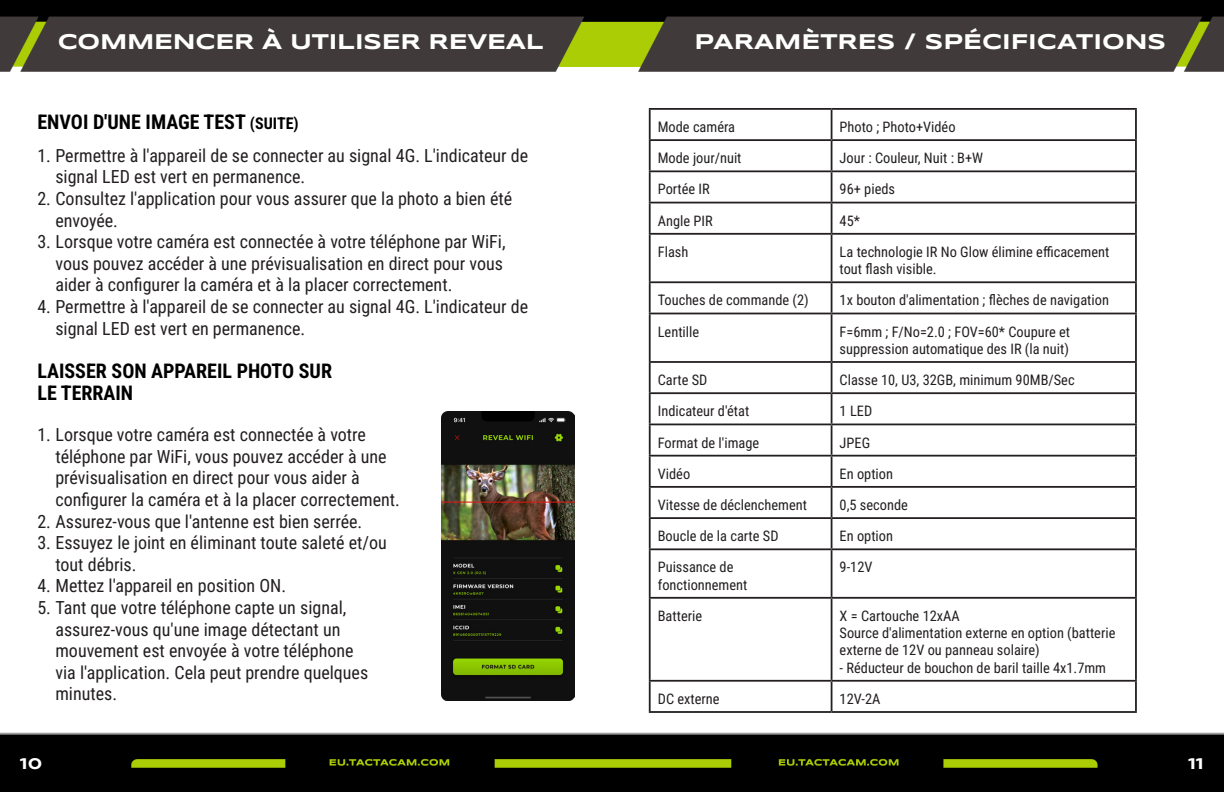
<style>
.page{position:relative;width:1224px;height:792px;background:#fff}
.page>*{position:absolute;margin:0;border:0;box-sizing:border-box;transform-origin:0 0}
.t1{font:700 22px "Syncopate";letter-spacing:-.01em;color:#fff}
.t2{font:700 20px/22px "Roboto Condensed";color:#000}
.t3{font:18px/21.6px "Roboto Condensed";color:#231f20}
.t4{font:700 16px "Syncopate";color:#fff}
.t5{font:14.4px/17.2px "Roboto Condensed";color:#231f20}
.s1{font-size:16px}
</style>
<div class="page">
<img style="left:0;top:0;width:1224px;height:792px">
<hr style="left:649px;top:108px;width:183px;height:2px;background:#231f20">
<hr style="left:649px;top:110px;width:2px;height:29px;background:#231f20">
<hr style="left:832px;top:108px;width:305px;height:2px;background:#231f20">
<hr style="left:1135px;top:110px;width:2px;height:29px;background:#231f20">
<hr style="left:649px;top:139px;width:183px;height:2px;background:#231f20">
<hr style="left:649px;top:141px;width:2px;height:29px;background:#231f20">
<hr style="left:832px;top:139px;width:305px;height:2px;background:#231f20">
<svg style="left:831px;top:110px;width:1px;height:60px"></svg>
<hr style="left:1135px;top:141px;width:2px;height:29px;background:#231f20">
<hr style="left:649px;top:170px;width:183px;height:2px;background:#231f20">
<hr style="left:649px;top:172px;width:2px;height:30px;background:#231f20">
<hr style="left:832px;top:170px;width:305px;height:2px;background:#231f20">
<hr style="left:831px;top:172px;width:1px;height:30px;background:#231f20">
<hr style="left:1135px;top:172px;width:2px;height:30px;background:#231f20">
<hr style="left:649px;top:202px;width:183px;height:1px;background:#231f20">
<hr style="left:649px;top:203px;width:2px;height:30px;background:#231f20">
<hr style="left:832px;top:202px;width:305px;height:1px;background:#231f20">
<hr style="left:831px;top:203px;width:1px;height:30px;background:#231f20">
<hr style="left:1135px;top:203px;width:2px;height:30px;background:#231f20">
<hr style="left:649px;top:233px;width:183px;height:2px;background:#231f20">
<hr style="left:649px;top:235px;width:2px;height:46px;background:#231f20">
<hr style="left:832px;top:233px;width:305px;height:2px;background:#231f20">
<hr style="left:831px;top:235px;width:1px;height:46px;background:#231f20">
<hr style="left:1135px;top:235px;width:2px;height:46px;background:#231f20">
<hr style="left:649px;top:281px;width:183px;height:2px;background:#231f20">
<hr style="left:649px;top:283px;width:2px;height:30px;background:#231f20">
<hr style="left:832px;top:281px;width:305px;height:2px;background:#231f20">
<hr style="left:831px;top:283px;width:1px;height:30px;background:#231f20">
<hr style="left:1135px;top:283px;width:2px;height:30px;background:#231f20">
<hr style="left:649px;top:313px;width:183px;height:1px;background:#231f20">
<hr style="left:649px;top:314px;width:2px;height:47px;background:#231f20">
<hr style="left:832px;top:313px;width:305px;height:1px;background:#231f20">
<hr style="left:831px;top:314px;width:1px;height:47px;background:#231f20">
<hr style="left:1135px;top:314px;width:2px;height:47px;background:#231f20">
<hr style="left:649px;top:361px;width:183px;height:2px;background:#231f20">
<hr style="left:649px;top:363px;width:2px;height:29px;background:#231f20">
<hr style="left:832px;top:361px;width:305px;height:2px;background:#231f20">
<svg style="left:831px;top:363px;width:1px;height:29px"></svg>
<hr style="left:1135px;top:363px;width:2px;height:29px;background:#231f20">
<hr style="left:649px;top:392px;width:183px;height:2px;background:#231f20">
<hr style="left:649px;top:394px;width:2px;height:30px;background:#231f20">
<hr style="left:832px;top:392px;width:305px;height:2px;background:#231f20">
<hr style="left:831px;top:394px;width:1px;height:30px;background:#231f20">
<hr style="left:1135px;top:394px;width:2px;height:30px;background:#231f20">
<hr style="left:649px;top:424px;width:183px;height:1px;background:#231f20">
<hr style="left:649px;top:425px;width:2px;height:30px;background:#231f20">
<hr style="left:832px;top:424px;width:305px;height:1px;background:#231f20">
<hr style="left:831px;top:425px;width:1px;height:30px;background:#231f20">
<hr style="left:1135px;top:425px;width:2px;height:30px;background:#231f20">
<hr style="left:649px;top:455px;width:183px;height:2px;background:#231f20">
<hr style="left:649px;top:457px;width:2px;height:29px;background:#231f20">
<hr style="left:832px;top:455px;width:305px;height:2px;background:#231f20">
<hr style="left:1135px;top:457px;width:2px;height:29px;background:#231f20">
<hr style="left:649px;top:486px;width:183px;height:2px;background:#231f20">
<hr style="left:649px;top:488px;width:2px;height:29px;background:#231f20">
<hr style="left:832px;top:486px;width:305px;height:2px;background:#231f20">
<hr style="left:1135px;top:488px;width:2px;height:29px;background:#231f20">
<hr style="left:649px;top:517px;width:183px;height:2px;background:#231f20">
<hr style="left:649px;top:519px;width:2px;height:29px;background:#231f20">
<hr style="left:832px;top:517px;width:305px;height:2px;background:#231f20">
<svg style="left:831px;top:457px;width:1px;height:91px"></svg>
<hr style="left:1135px;top:519px;width:2px;height:29px;background:#231f20">
<hr style="left:649px;top:548px;width:183px;height:2px;background:#231f20">
<hr style="left:649px;top:550px;width:2px;height:47px;background:#231f20">
<hr style="left:832px;top:548px;width:305px;height:2px;background:#231f20">
<hr style="left:831px;top:550px;width:1px;height:47px;background:#231f20">
<hr style="left:1135px;top:550px;width:2px;height:47px;background:#231f20">
<hr style="left:649px;top:597px;width:183px;height:2px;background:#231f20">
<hr style="left:649px;top:599px;width:2px;height:81px;background:#231f20">
<hr style="left:832px;top:597px;width:305px;height:2px;background:#231f20">
<hr style="left:831px;top:599px;width:1px;height:81px;background:#231f20">
<hr style="left:1135px;top:599px;width:2px;height:81px;background:#231f20">
<hr style="left:649px;top:680px;width:183px;height:2px;background:#231f20">
<hr style="left:649px;top:682px;width:2px;height:29px;background:#231f20">
<hr style="left:832px;top:680px;width:305px;height:2px;background:#231f20">
<svg style="left:831px;top:682px;width:1px;height:29px"></svg>
<hr style="left:1135px;top:682px;width:2px;height:29px;background:#231f20">
<hr style="left:649px;top:711px;width:183px;height:2px;background:#231f20">
<hr style="left:832px;top:711px;width:305px;height:2px;background:#231f20">
<img style="left:441px;top:412px;width:134px;height:288px">
<p class="t1" style="left:58px;top:28px;width:487px">COMMENCER À UTILISER REVEAL</p>
<p class="t1" style="left:695px;top:28px;width:473px">PARAMÈTRES / SPÉCIFICATIONS</p>
<p class="t2" style="left:37px;top:110px;width:263px">ENVOI D'UNE IMAGE TEST <span class="s1">(SUITE)</span></p>
<p class="t3" style="left:55px;top:144px;width:474px;text-indent:-18px">1. Permettre à l'appareil de se connecter au signal 4G. L'indicateur de signal LED est vert en permanence.</p>
<p class="t3" style="left:55px;top:187px;width:458px;text-indent:-18px">2. Consultez l'application pour vous assurer que la photo a bien été envoyée.</p>
<p class="t3" style="left:55px;top:230px;width:452px;text-indent:-18px">3. Lorsque votre caméra est connectée à votre téléphone par WiFi, vous pouvez accéder à une prévisualisation en direct pour vous aider à configurer la caméra et à la placer correctement.</p>
<p class="t3" style="left:55px;top:295px;width:474px;text-indent:-18px">4. Permettre à l'appareil de se connecter au signal 4G. L'indicateur de signal LED est vert en permanence.</p>
<p class="t2" style="left:37px;top:359px;width:296px">LAISSER SON APPAREIL PHOTO SUR<br>LE TERRAIN</p>
<p class="t3" style="left:55px;top:423px;width:346px;text-indent:-18px">1. Lorsque votre caméra est connectée à votre téléphone par WiFi, vous pouvez accéder à une prévisualisation en direct pour vous aider à configurer la caméra et à la placer correctement.</p>
<p class="t3" style="left:37px;top:510px;width:326px">2. Assurez-vous que l'antenne est bien serrée.</p>
<p class="t3" style="left:55px;top:531px;width:333px;text-indent:-18px">3. Essuyez le joint en éliminant toute saleté et/ou tout débris.</p>
<p class="t3" style="left:37px;top:575px;width:250px">4. Mettez l'appareil en position ON.</p>
<p class="t3" style="left:55px;top:596px;width:314px;text-indent:-18px">5. Tant que votre téléphone capte un signal, assurez-vous qu'une image détectant un mouvement est envoyée à votre téléphone via l'application. Cela peut prendre quelques minutes.</p>
<p class="t5" style="left:658px;top:118px;width:79px">Mode caméra</p>
<p class="t5" style="left:840px;top:118px;width:117px">Photo ; Photo+Vidéo</p>
<p class="t5" style="left:658px;top:149px;width:85px">Mode jour/nuit</p>
<p class="t5" style="left:840px;top:149px;width:145px">Jour : Couleur, Nuit : B+W</p>
<p class="t5" style="left:658px;top:180px;width:54px">Portée IR</p>
<p class="t5" style="left:840px;top:180px;width:57px">96+ pieds</p>
<p class="t5" style="left:658px;top:211px;width:56px">Angle PIR</p>
<p class="t5" style="left:840px;top:211px;width:22px">45*</p>
<p class="t5" style="left:658px;top:243px;width:32px">Flash</p>
<p class="t5" style="left:840px;top:243px;width:271px">La technologie IR No Glow élimine efficacement tout flash visible.</p>
<p class="t5" style="left:658px;top:291px;width:152px">Touches de commande (2)</p>
<p class="t5" style="left:840px;top:291px;width:271px">1x bouton d'alimentation ; flèches de navigation</p>
<p class="t5" style="left:658px;top:322px;width:43px">Lentille</p>
<p class="t5" style="left:840px;top:322px;width:232px">F=6mm ; F/No=2.0 ; FOV=60* Coupure et suppression automatique des IR (la nuit)</p>
<p class="t5" style="left:658px;top:371px;width:51px">Carte SD</p>
<p class="t5" style="left:840px;top:371px;width:237px">Classe 10, U3, 32GB, minimum 90MB/Sec</p>
<p class="t5" style="left:658px;top:402px;width:93px">Indicateur d'état</p>
<p class="t5" style="left:840px;top:402px;width:34px">1 LED</p>
<p class="t5" style="left:658px;top:433px;width:103px">Format de l'image</p>
<p class="t5" style="left:840px;top:433px;width:32px">JPEG</p>
<p class="t5" style="left:658px;top:465px;width:34px">Vidéo</p>
<p class="t5" style="left:840px;top:465px;width:55px">En option</p>
<p class="t5" style="left:658px;top:496px;width:151px">Vitesse de déclenchement</p>
<p class="t5" style="left:840px;top:496px;width:70px">0,5 seconde</p>
<p class="t5" style="left:658px;top:527px;width:122px">Boucle de la carte SD</p>
<p class="t5" style="left:840px;top:527px;width:55px">En option</p>
<p class="t5" style="left:658px;top:558px;width:91px">Puissance de fonctionnement</p>
<p class="t5" style="left:840px;top:558px;width:34px">9-12V</p>
<p class="t5" style="left:658px;top:607px;width:46px">Batterie</p>
<p class="t5" style="left:840px;top:607px;width:122px">X = Cartouche 12xAA</p>
<p class="t5" style="left:840px;top:624px;width:277px">Source d'alimentation externe en option (batterie externe de 12V ou panneau solaire)</p>
<p class="t5" style="left:840px;top:658px;width:268px">- Réducteur de bouchon de baril taille 4x1.7mm</p>
<p class="t5" style="left:658px;top:690px;width:63px">DC externe</p>
<p class="t5" style="left:840px;top:690px;width:42px">12V-2A</p>
<p class="t4" style="left:20px;top:754px;width:24px">10</p>
<p class="t4" style="left:1189px;top:754px;width:17px">11</p>
</div>
